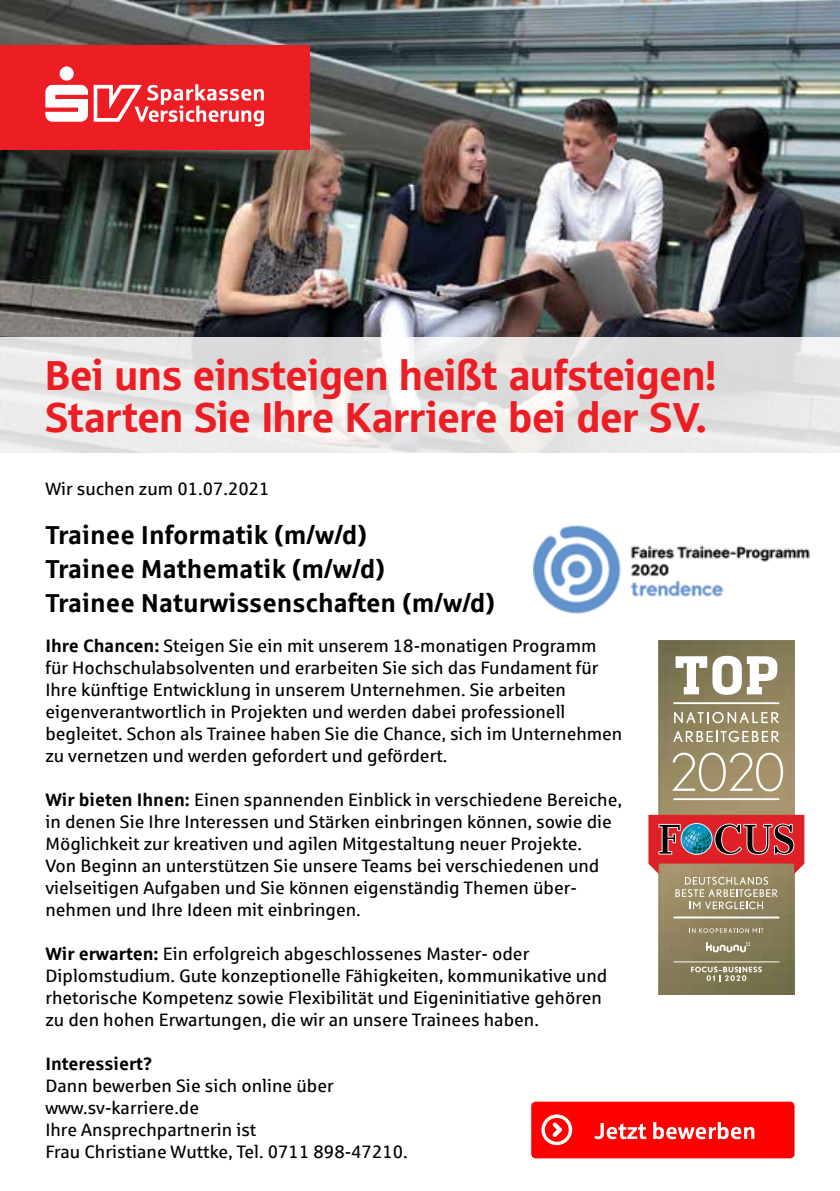
<style>
.page{position:relative;width:840px;height:1191px;background:#fff}
.page>*{position:absolute;margin:0;border:0;box-sizing:border-box;transform-origin:0 0}
.t1{font:42px/42px "Sparkasse Head";letter-spacing:.01em;color:#ed1d24}
.t2{font:700 26px/34px "Sparkasse Rg";color:#000}
.t3{font:18px/22px "Sparkasse Rg";color:#000}
.t4{font:700 18px "Sparkasse Rg";color:#000}
.s1{font-weight:700}
</style>
<div class="page">
<img style="left:0;top:0;width:839px;height:337px">
<div style="left:0;top:45px;width:309px;height:105px;background:#ed1d24"></div>
<svg style="left:0;top:337px;width:839px;height:116px;background:#e5e5e5"></svg>
<img style="left:533px;top:525px;width:277px;height:89px">
<img style="left:658px;top:641px;width:135px;height:353px">
<svg style="left:671px;top:752px;width:111px;height:39px;background:#b1a284"></svg>
<hr style="left:673px;top:702px;width:105px;height:2px;background:#fff">
<hr style="left:673px;top:798px;width:105px;height:2px;background:#fff">
<svg style="left:675px;top:656px;width:101px;height:39px"></svg>
<svg style="left:673px;top:712px;width:105px;height:11px"></svg>
<svg style="left:673px;top:730px;width:105px;height:12px"></svg>
<svg style="left:690px;top:966px;width:71px;height:15px"></svg>
<hr style="left:673px;top:961px;width:105px;height:1px;background:#fff">
<svg style="left:648px;top:815px;width:155px;height:94px;background:#b16b61"></svg>
<svg style="left:689px;top:928px;width:73px;height:5px"></svg>
<hr style="left:673px;top:916px;width:105px;height:2px;background:#fff">
<svg style="left:705px;top:942px;width:44px;height:10px"></svg>
<svg style="left:94px;top:84px;width:170px;height:42px"></svg>
<div style="left:60px;top:66px;width:14px;height:15px;background:#fff;border-radius:50%"></div>
<svg style="left:45px;top:85px;width:43px;height:37px"></svg>
<div style="left:531px;top:1101px;width:263px;height:57px;background:#f00;border-radius:5px"></div>
<svg style="left:541px;top:1114px;width:30px;height:31px"></svg>
<svg style="left:594px;top:1122px;width:160px;height:17px"></svg>
<h1 class="t1" style="left:45px;top:352px;width:671px">Bei uns einsteigen heißt aufsteigen!<br>Starten Sie Ihre Karriere bei der SV.</h1>
<p class="t3" style="left:45px;top:478px;width:226px">Wir suchen zum 01.07.2021</p>
<h2 class="t2" style="left:45px;top:516px;width:451px">Trainee Informatik (m/w/d)<br>Trainee Mathematik (m/w/d)<br>Trainee Naturwissenschaften (m/w/d)</h2>
<p class="t3" style="left:45px;top:634px;width:578px"><span class="s1">Ihre Chancen:</span> Steigen Sie ein mit unserem 18-monatigen Programm für Hochschulabsolventen und erarbeiten Sie sich das Fundament für Ihre künftige Entwicklung in unserem Unternehmen. Sie arbeiten eigenverantwortlich in Projekten und werden dabei professionell begleitet. Schon als Trainee haben Sie die Chance, sich im Unternehmen zu vernetzen und werden gefordert und gefördert.</p>
<p class="t3" style="left:45px;top:788px;width:577px"><span class="s1">Wir bieten Ihnen:</span> Einen spannenden Einblick in verschiedene Bereiche, in denen Sie Ihre Interessen und Stärken einbringen können, sowie die Möglichkeit zur kreativen und agilen Mitgestaltung neuer Projekte.<br>Von Beginn an unterstützen Sie unsere Teams bei verschiedenen und vielseitigen Aufgaben und Sie können eigenständig Themen über&shy;nehmen und Ihre Ideen mit einbringen.</p>
<p class="t3" style="left:45px;top:942px;width:563px"><span class="s1">Wir erwarten:</span> Ein erfolgreich abgeschlossenes Master- oder Diplomstudium. Gute konzeptionelle Fähigkeiten, kommunikative und rhetorische Kompetenz sowie Flexibilität und Eigeninitiative gehören zu den hohen Erwartungen, die wir an unsere Trainees haben.</p>
<p class="t4" style="left:45px;top:1051px;width:109px">Interessiert?</p>
<p class="t3" style="left:45px;top:1073px;width:363px">Dann bewerben Sie sich online über www.sv-karriere.de<br>Ihre Ansprechpartnerin ist<br>Frau Christiane Wuttke, Tel. 0711 898-47210.</p>
</div>
